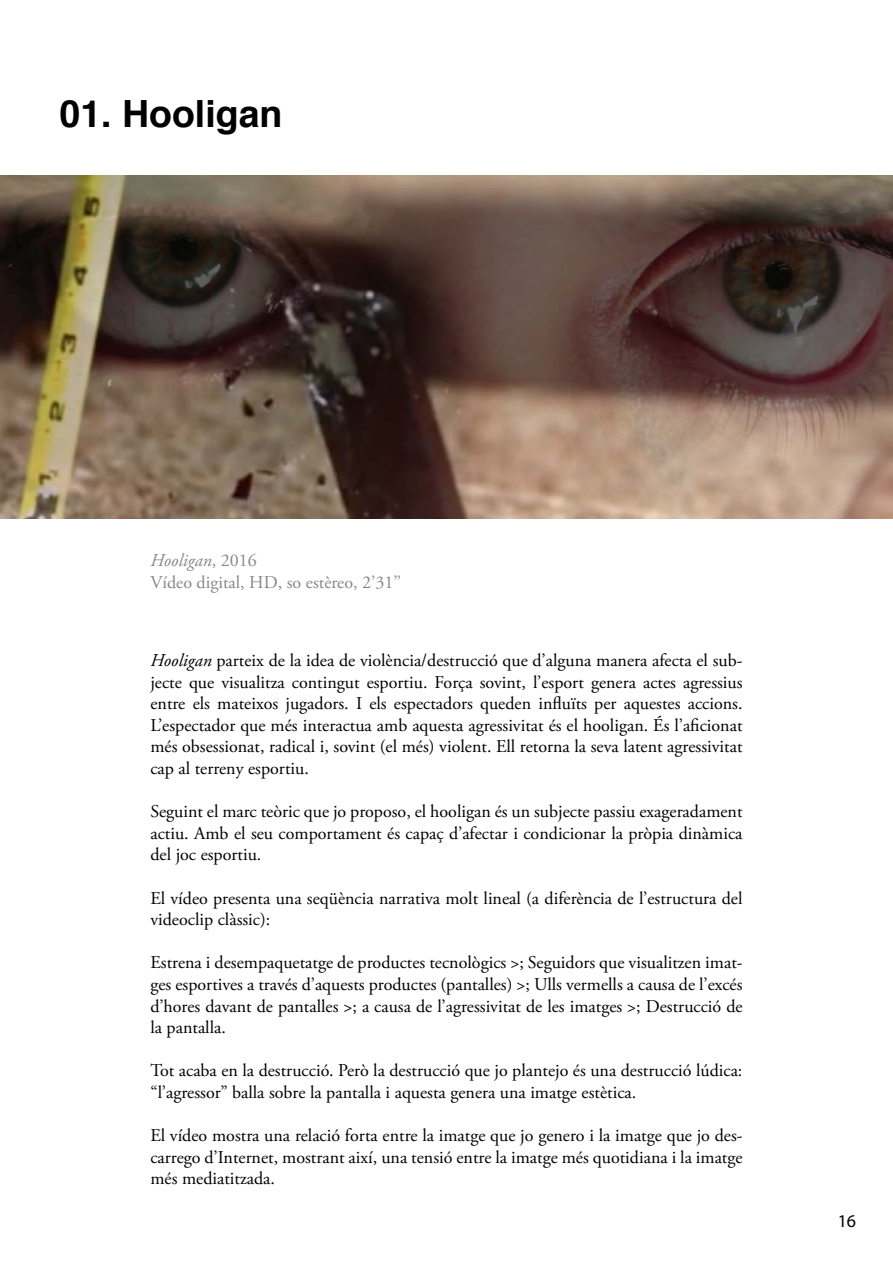
<style>
.page{position:relative;width:893px;height:1263px;background:#fff}
.page>*{position:absolute;margin:0;border:0;box-sizing:border-box;transform-origin:0 0}
.t1{font:700 37.5px "Helvetica";color:#000}
.t2{font:18px/21.6px "Adobe Garamond Pro";color:#000;text-align:justify}
.t3{font:18px/21.6px "Adobe Garamond Pro";color:#878787}
.t4{font:18px "Myriad Pro";color:#000}
.s1{font-style:italic}
</style>
<div class="page">
<img style="left:0;top:175px;width:893px;height:344px">
<h1 class="t1" style="left:60px;top:84px;width:224px">01. Hooligan</h1>
<p class="t3" style="left:150px;top:550px;width:252px"><span class="s1">Hooligan</span>, 2016<br>Vídeo digital, HD, so estèreo, 2’31’’</p>
<p class="t2" style="left:150px;top:650px;width:594px"><span class="s1">Hooligan</span> parteix de la idea de violència/destrucció que d’alguna manera afecta el sub&shy;jecte que visualitza contingut esportiu. Força sovint, l’esport genera actes agressius entre els mateixos jugadors. I els espectadors queden influïts per aquestes accions.<br>L’espectador que més interactua amb aquesta agressivitat és el hooligan. És l’aficionat més obsessionat, radical i, sovint (el més) violent. Ell retorna la seva latent agressivitat cap al terreny esportiu.</p>
<p class="t2" style="left:150px;top:801px;width:594px">Seguint el marc teòric que jo proposo, el hooligan és un subjecte passiu exageradament actiu. Amb el seu comportament és capaç d’afectar i condicionar la pròpia dinàmica del joc esportiu.</p>
<p class="t2" style="left:150px;top:888px;width:594px">El vídeo presenta una seqüència narrativa molt lineal (a diferència de l’estructura del videoclip clàssic):</p>
<p class="t2" style="left:150px;top:952px;width:594px">Estrena i desempaquetatge de productes tecnològics &gt;; Seguidors que visualitzen imat&shy;ges esportives a través d’aquests productes (pantalles) &gt;; Ulls vermells a causa de l’excés d’hores davant de pantalles &gt;; a causa de l’agressivitat de les imatges &gt;; Destrucció de la pantalla.</p>
<p class="t2" style="left:150px;top:1060px;width:594px">Tot acaba en la destrucció. Però la destrucció que jo plantejo és una destrucció lúdica: “l’agressor” balla sobre la pantalla i aquesta genera una imatge estètica.</p>
<p class="t2" style="left:150px;top:1125px;width:594px">El vídeo mostra una relació forta entre la imatge que jo genero i la imatge que jo des&shy;carrego d’Internet, mostrant així, una tensió entre la imatge més quotidiana i la imatge més mediatitzada.</p>
<p class="t4" style="left:838px;top:1209px;width:20px">16</p>
</div>
